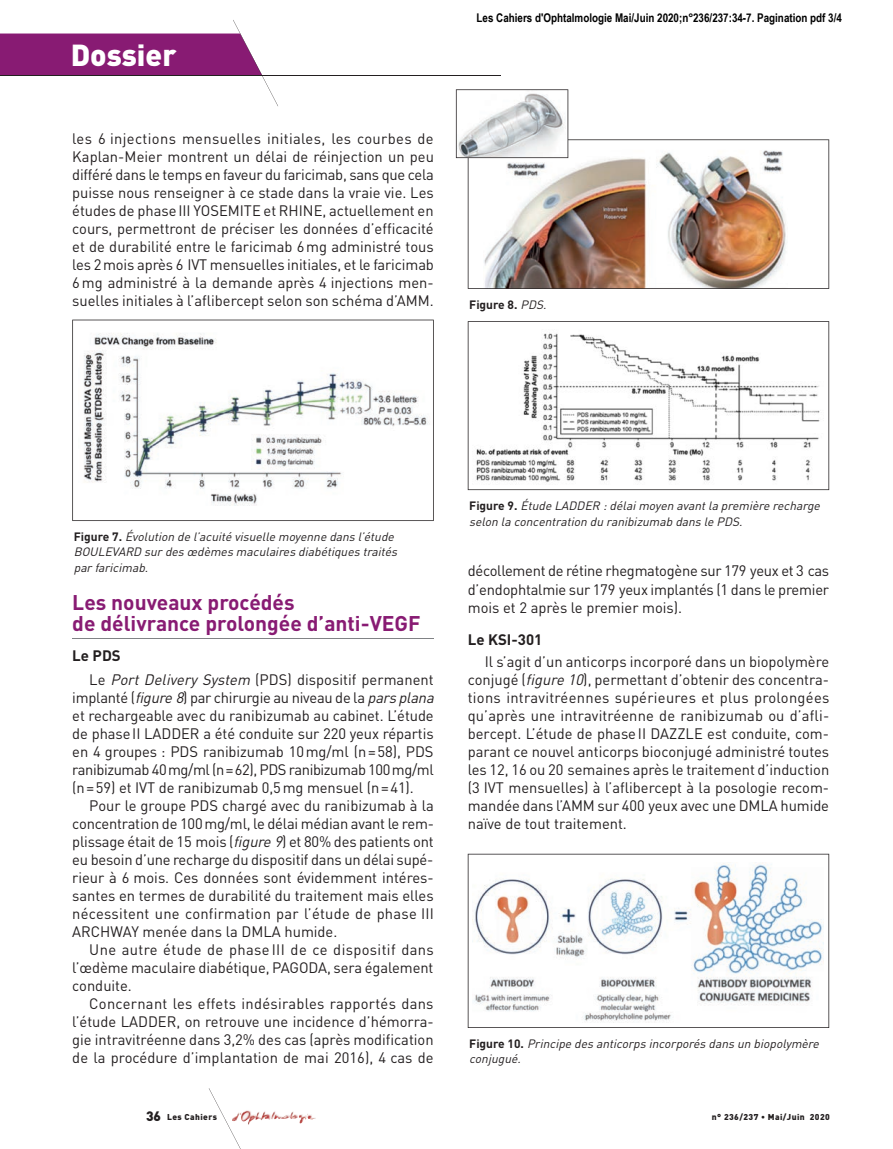
<style>
.page{position:relative;width:893px;height:1149px;background:#fff}
.page>*{position:absolute;margin:0;border:0;box-sizing:border-box;transform-origin:0 0}
.t1{font:30px "DIN Black 10";color:#fff}
.t2{font:21px/20.5px "DIN Bold 7";color:#881b73}
.t3{font:15px/18px "DIN Regular 9";letter-spacing:-.005em;color:#231f20;text-align:justify}
.t4{font:15px "DIN Bold 7";color:#231f20}
.t5{font:italic 12px/15.8px "DIN Regular 9";color:#231f20}
.t6{font:700 12px "Arial Narrow";color:#000}
.t7{font:12px "DIN Bold 7";color:#231f20}
.t8{font:8.4px "DIN Black 10";letter-spacing:.05em;color:#231f20}
.s1{font-family:"DIN Regular 9";font-style:italic}
.s2{font-family:"DIN Bold 7";font-style:normal}
.s3{font-style:italic}
.s4{font-size:13.5px}
</style>
<div class="page">
<img style="left:248px;top:1110px;width:68px;height:14px">
<svg style="left:209px;top:1088px;width:39px;height:60px"></svg>
<hr style="left:0;top:75px;width:501px;height:1px;background:#231f20">
<svg style="left:0;top:20px;width:278px;height:86px"></svg>
<hr style="left:72px;top:637px;width:362px;height:1px;background:#808285">
<svg style="left:468px;top:321px;width:361px;height:169px"></svg>
<img style="left:468px;top:139px;width:361px;height:150px">
<svg style="left:456px;top:89px;width:112px;height:69px"></svg>
<svg style="left:72px;top:319px;width:362px;height:202px"></svg>
<div style="left:231px;top:432px;width:101px;height:37px;background:#fff"></div>
<img style="left:251px;top:435px;width:71px;height:33px">
<svg style="left:468px;top:853px;width:361px;height:174px"></svg>
<h1 class="t1" style="left:71px;top:45px;width:107px">Dossier</h1>
<p class="t3" style="left:72px;top:131px;width:363px">les 6 injections mensuelles initiales, les courbes de Kaplan-Meier montrent un délai de réinjection un peu différé dans le temps en faveur du faricimab, sans que cela puisse nous renseigner à ce stade dans la vraie vie. Les études de phase III YOSEMITE et RHINE, actuellement en cours, permettront de préciser les données d’efficacité et de durabilité entre le faricimab 6 mg administré tous les 2 mois après 6 IVT mensuelles initiales, et le faricimab 6 mg administré à la demande après 4 injections men&shy;suelles initiales à l’aflibercept selon son schéma d’AMM.</p>
<p class="t6" style="left:477px;top:8px;width:367px">Les Cahiers d'Ophtalmologie Mai/Juin 2020;n°236/237:34-7. Pagination pdf 3/4</p>
<p class="t7" style="left:469px;top:300px;width:81px">Figure 8. <span class="s1">PDS.</span></p>
<p class="t5" style="left:74px;top:529px;width:327px"><span class="s2">F i g u re 7 .</span> Évolution de l’acuité visuelle moyenne dans l’étude<br>BOULEVARD sur des œdèmes maculaires diabétiques traités par faricimab.</p>
<h2 class="t2" style="left:72px;top:594px;width:350px">Les nouveaux procédés<br>de délivrance prolongée d’anti-VEGF</h2>
<p class="t4" style="left:72px;top:650px;width:50px">Le PDS</p>
<p class="t3" style="left:72px;top:671px;width:366px;text-align:left;text-indent:17px">Le <span class="s3">Port Delivery System</span> (PDS) dispositif permanent implanté (<span class="s3">figure 8</span>) par chirurgie au niveau de la <span class="s3">pars plana </span>et rechargeable avec du ranibizumab au cabinet. L’étude de phase II LADDER a été conduite sur 220 yeux répartis en 4 groupes : PDS ranibizumab 10 mg/ml (n = 58), PDS ranibizumab 40 mg/ml (n = 62), PDS ranibizumab 100 mg/ml (n = 59) et IVT de ranibizumab 0,5 mg mensuel (n = 41).</p>
<p class="t3" style="left:72px;top:797px;width:363px;text-indent:17px">Pour le groupe PDS chargé avec du ranibizumab à la concentration de 100 mg/ml, le délai médian avant le rem&shy;plissage était de 15 mois (<span class="s3">figure 9</span>) et 80% des patients ont eu besoin d’une recharge du dispositif dans un délai supé&shy;rieur à 6 mois. Ces données sont évidemment intéres&shy;santes en termes de durabilité du traitement mais elles nécessitent une confirmation par l’étude de phase III ARCHWAY menée dans la DMLA humide.</p>
<p class="t3" style="left:72px;top:941px;width:363px;text-indent:17px">Une autre étude de phase III de ce dispositif dans l’œdème maculaire diabétique, PAGODA, sera également conduite.</p>
<p class="t3" style="left:72px;top:995px;width:363px;text-indent:17px">Concernant les effets indésirables rapportés dans l’étude LADDER, on retrouve une incidence d’hémorra&shy;gie intravitréenne dans 3,2% des cas (après modification de la procédure d’implantation de mai 2016), 4 cas de</p>
<p class="t5" style="left:469px;top:499px;width:355px"><span class="s2">F i g u re 9 .</span> Étude LADDER :délaimoyen avantla première recharge selon la concentration du ranibizumab dans le PDS.</p>
<p class="t3" style="left:468px;top:563px;width:363px">décollement de rétine rhegmatogène sur 179 yeux et 3 cas d’endophtalmie sur 179 yeux implantés (1 dans le premier mois et 2 après le premier mois).</p>
<p class="t4" style="left:468px;top:634px;width:76px">Le KSI-301</p>
<p class="t3" style="left:468px;top:653px;width:363px;text-indent:17px">Il s’agit d’un anticorps incorporé dans un biopolymère conjugé (<span class="s3">figure 10</span>), permettant d’obtenir des concentra&shy;tions intravitréennes supérieures et plus prolongées qu’après une intravitréenne de ranibizumab ou d’afli&shy;bercept. L’étude de phase II DAZZLE est conduite, com&shy;parant ce nouvel anticorps bioconjugé administré toutes les 12, 16 ou 20 semaines après le traitement d’induction (3 IVT mensuelles) à l’aflibercept à la posologie recom&shy;mandée dans l’AMM sur 400 yeux avec une DMLA humide naïve de tout traitement.</p>
<p class="t5" style="left:469px;top:1036px;width:354px"><span class="s2">F i g u re 1 0 .</span> Principe des anticorps incorporés dans un biopolymère conjugué.</p>
<p class="t8" style="left:146px;top:1113px;width:72px"><span class="s4">36</span> Les Cahiers</p>
<p class="t8" style="left:712px;top:1113px;width:120px">n° 236/237 • Mai/Juin 2020</p>
</div>
